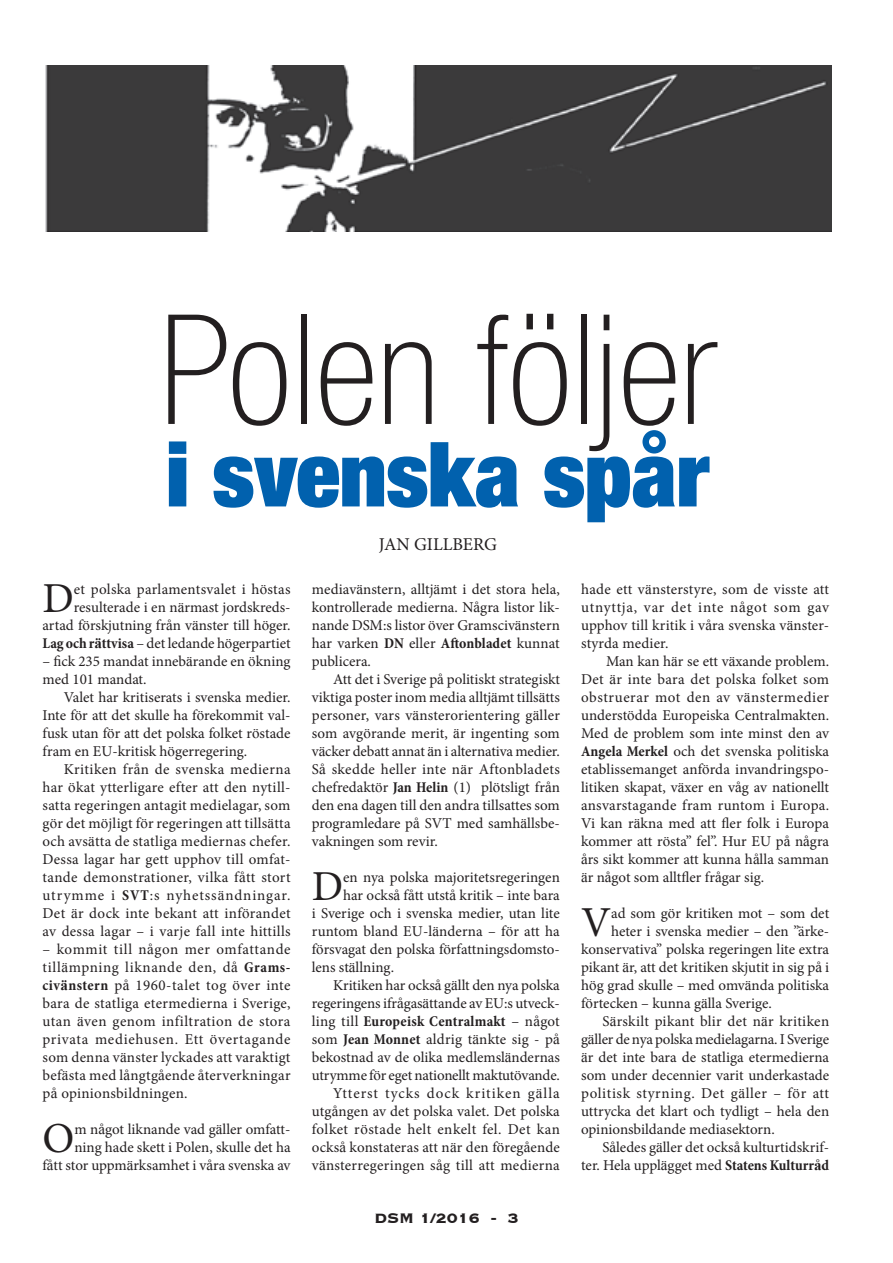
<style>
.page{position:relative;width:893px;height:1263px;background:#fff}
.page>*{position:absolute;margin:0;border:0;box-sizing:border-box;transform-origin:0 0}
.t1{font:100 condensed 153px "Helvetica Neue LT Std";color:#231f20}
.t2{font:900 condensed 90px "Helvetica Neue LT Std";color:#0161ae}
.t3{font:42.75px "Minion Pro";color:#231f20}
.t4{font:700 18px "Copperplate";color:#231f20}
.t5{font:18px "Minion Pro";color:#231f20}
.t6{font:15px/18px "Minion Pro";color:#231f20;text-align:justify}
.t7{font:15px "Minion Pro";letter-spacing:.02em;color:#231f20}
.t8{font:700 condensed 15px "Minion Pro";letter-spacing:.015em;color:#231f20}
.t9{font:15px "Minion Pro";letter-spacing:.03em;color:#231f20}
.t10{font:15px "Minion Pro";letter-spacing:.04em;color:#231f20}
.t11{font:15px "Minion Pro";letter-spacing:.065em;color:#231f20}
.s1{font-family:"Times New Roman"}
.s2{font-weight:700;font-stretch:condensed}
.s3{font-family:"Times New Roman";font-weight:700}
.s4{font-weight:400;font-stretch:normal}
.s5{font-family:"Times New Roman";font-weight:400;font-stretch:normal}
</style>
<div class="page">
<img style="left:45px;top:66px;width:786px;height:166px">
<h1 class="t1" style="left:159px;top:284px;width:559px">Polen följer</h1>
<h2 class="t2" style="left:166px;top:417px;width:545px">i svenska spår</h2>
<p class="t5" style="left:379px;top:532px;width:120px">JAN GILLBERG</p>
<p class="t6" style="left:43px;top:580px;width:250px;text-align:right">et polska parlamentsvalet i h<span class="s1">ö</span>stas resulterade i en n<span class="s1">ä</span>rmast jordskreds&shy;artad f<span class="s1">ö</span>rskjutning fr<span class="s1">å</span>n v<span class="s1">ä</span>nster till h<span class="s1">ö</span>ger.<br><span class="s2">Lag och r</span><span class="s3">ä</span><span class="s2">ttvisa</span> – det ledande h<span class="s1">ö</span>gerpartiet</p>
<p class="t6" style="left:43px;top:652px;width:250px">– fick 235 mandat inneb<span class="s1">ä</span>rande en <span class="s1">ö</span>kning med 101 mandat.</p>
<p class="t6" style="left:43px;top:688px;width:250px;text-indent:21px">Valet har kritiserats i svenska medier.<br>Inte f<span class="s1">ö</span>r att det skulle ha f<span class="s1">ö</span>rekommit val&shy;fusk utan f<span class="s1">ö</span>r att det polska folket r<span class="s1">ö</span>stade fram en EU-kritisk h<span class="s1">ö</span>gerregering.</p>
<p class="t6" style="left:43px;top:760px;width:250px;text-indent:21px">Kritiken fr<span class="s1">å</span>n de svenska medierna har <span class="s1">ö</span>kat ytterligare efter att den nytill&shy;satta regeringen antagit medielagar, som g<span class="s1">ö</span>r det m<span class="s1">ö</span>jligt f<span class="s1">ö</span>r regeringen att tills<span class="s1">ä</span>tta och avs<span class="s1">ä</span>tta de statliga mediernas chefer.<br>Dessa lagar har gett upphov till omfat&shy;tande demonstrationer, vilka f<span class="s1">å</span>tt stort utrymme i <span class="s2">SVT</span>:s nyhetss<span class="s1">ä</span>ndningar.<br>Det <span class="s1">ä</span>r dock inte bekant att inf<span class="s1">ö</span>randet av dessa lagar – i varje fall inte hittills</p>
<p class="t6" style="left:43px;top:940px;width:250px">– kommit till n<span class="s1">å</span>gon mer omfattande till<span class="s1">ä</span>mpning liknande den, d<span class="s1">å</span> <span class="s2">Grams&shy;civ</span><span class="s3">ä</span><span class="s2">nstern</span> p<span class="s1">å</span> 1960-talet tog <span class="s1">ö</span>ver inte bara de statliga etermedierna i Sverige, utan <span class="s1">ä</span>ven genom infiltration de stora privata mediehusen. Ett <span class="s1">ö</span>vertagande som denna v<span class="s1">ä</span>nster lyckades att varaktigt bef<span class="s1">ä</span>sta med l<span class="s1">å</span>ngtg<span class="s1">å</span>ende <span class="s1">å</span>terverkningar p<span class="s1">å</span> opinionsbildningen.</p>
<h3 class="t3" style="left:43px;top:1109px;width:33px">O</h3>
<h3 class="t3" style="left:43px;top:569px;width:33px">D</h3>
<p class="t6" style="left:43px;top:1120px;width:250px;text-align:right">m n<span class="s1">å</span>got liknande vad g<span class="s1">ä</span>ller omfatt-<br>ning hade skett i Polen, skulle det ha<br>f<span class="s1">å</span>tt stor uppm<span class="s1">ä</span>rksamhet i v<span class="s1">å</span>ra svenska av</p>
<p class="t6" style="left:312px;top:580px;width:250px">mediav<span class="s1">ä</span>nstern, alltj<span class="s1">ä</span>mt i det stora hela, kontrollerade medierna. N<span class="s1">å</span>gra listor lik&shy;nande DSM:s listor <span class="s1">ö</span>ver Gramsciv<span class="s1">ä</span>nstern har varken <span class="s2">DN</span> eller <span class="s2">Aftonbladet</span> kunnat publicera.</p>
<p class="t6" style="left:312px;top:670px;width:250px;text-indent:21px">Att det i Sverige p<span class="s1">å</span> politiskt strategiskt viktiga poster inom media alltj<span class="s1">ä</span>mt tills<span class="s1">ä</span>tts personer, vars v<span class="s1">ä</span>nsterorientering g<span class="s1">ä</span>ller som avg<span class="s1">ö</span>rande merit, <span class="s1">ä</span>r ingenting som v<span class="s1">ä</span>cker debatt annat <span class="s1">ä</span>n i alternativa medier.<br>S<span class="s1">å</span> skedde heller inte n<span class="s1">ä</span>r Aftonbladets chefredakt<span class="s1">ö</span>r <span class="s2">Jan Helin</span> (1) pl<span class="s1">ö</span>tsligt fr<span class="s1">å</span>n den ena dagen till den andra tillsattes som programledare p<span class="s1">å</span> SVT med samh<span class="s1">ä</span>llsbe&shy;vakningen som revir.</p>
<h3 class="t3" style="left:312px;top:857px;width:33px">D</h3>
<p class="t6" style="left:343px;top:868px;width:218px">en nya polska majoritetsregeringen</p>
<p class="t6" style="left:343px;top:886px;width:218px">har ocks<span class="s1">å</span> f<span class="s1">å</span>tt utst<span class="s1">å</span> kritik – inte bara</p>
<p class="t6" style="left:312px;top:904px;width:250px">i Sverige och i svenska medier, utan lite</p>
<p class="t6" style="left:312px;top:922px;width:250px">runtom bland EU-l<span class="s1">ä</span>nderna – f<span class="s1">ö</span>r att ha</p>
<p class="t6" style="left:312px;top:940px;width:250px">f<span class="s1">ö</span>rsvagat den polska f<span class="s1">ö</span>rfattningsdomsto-</p>
<p class="t6" style="left:312px;top:958px;width:84px">lens st<span class="s1">ä</span>llning.</p>
<p class="t6" style="left:333px;top:976px;width:228px">Kritiken har ocks<span class="s1">å</span> g<span class="s1">ä</span>llt den nya polska</p>
<p class="t6" style="left:312px;top:994px;width:250px">regeringens ifr<span class="s1">å</span>gas<span class="s1">ä</span>ttande av EU:s utveck-</p>
<p class="t8" style="left:312px;top:1010px;width:250px"><span class="s4">ling till</span> Europeisk Centralmakt <span class="s4">– n</span><span class="s5">å</span><span class="s4">got</span></p>
<p class="t6" style="left:312px;top:1030px;width:250px">som <span class="s2">Jean Monnet</span> aldrig t<span class="s1">ä</span>nkte sig - p<span class="s1">å</span></p>
<p class="t6" style="left:312px;top:1048px;width:250px">bekostnad av de olika medlemsl<span class="s1">ä</span>ndernas</p>
<p class="t6" style="left:312px;top:1066px;width:250px">utrymme f<span class="s1">ö</span>r eget nationellt maktut<span class="s1">ö</span>vande.</p>
<p class="t11" style="left:333px;top:1083px;width:228px">Ytterst tycks dock kritiken g<span class="s1">ä</span>lla</p>
<p class="t6" style="left:312px;top:1102px;width:250px">utg<span class="s1">å</span>ngen av det polska valet. Det polska</p>
<p class="t9" style="left:312px;top:1119px;width:250px">folket r<span class="s1">ö</span>stade helt enkelt fel. Det kan</p>
<p class="t6" style="left:312px;top:1138px;width:250px">ocks<span class="s1">å</span> konstateras att n<span class="s1">ä</span>r den f<span class="s1">ö</span>reg<span class="s1">å</span>ende</p>
<p class="t7" style="left:312px;top:1155px;width:250px">v<span class="s1">ä</span>nsterregeringen s<span class="s1">å</span>g till att medierna</p>
<p class="t4" style="left:374px;top:1206px;width:146px">DSM 1/2016 - 3</p>
<p class="t6" style="left:581px;top:580px;width:250px">hade ett v<span class="s1">ä</span>nsterstyre, som de visste att utnyttja, var det inte n<span class="s1">å</span>got som gav upphov till kritik i v<span class="s1">å</span>ra svenska v<span class="s1">ä</span>nster&shy;styrda medier.</p>
<p class="t6" style="left:581px;top:652px;width:250px;text-indent:25px">Man kan h<span class="s1">ä</span>r se ett v<span class="s1">ä</span>xande problem.<br>Det <span class="s1">ä</span>r inte bara det polska folket som obstruerar mot den av v<span class="s1">ä</span>nstermedier underst<span class="s1">ö</span>dda Europeiska Centralmakten.<br>Med de problem som inte minst den av <span class="s2">Angela Merkel</span> och det svenska politiska etablissemanget anf<span class="s1">ö</span>rda invandringspo&shy;litiken skapat, v<span class="s1">ä</span>xer en v<span class="s1">å</span>g av nationellt ansvarstagande fram runtom i Europa.<br>Vi kan r<span class="s1">ä</span>kna med att fler folk i Europa kommer att r<span class="s1">ö</span>sta” fel”. Hur EU p<span class="s1">å</span> n<span class="s1">å</span>gra <span class="s1">å</span>rs sikt kommer att kunna h<span class="s1">å</span>lla samman <span class="s1">ä</span>r n<span class="s1">å</span>got som alltfler fr<span class="s1">å</span>gar sig.</p>
<h3 class="t3" style="left:581px;top:893px;width:32px">V</h3>
<p class="t6" style="left:611px;top:904px;width:220px">ad som g<span class="s1">ö</span>r kritiken mot – som det</p>
<p class="t6" style="left:611px;top:922px;width:220px">heter i svenska medier – den ”ärke-</p>
<p class="t6" style="left:581px;top:940px;width:250px">konservativa” polska regeringen lite extra</p>
<p class="t6" style="left:581px;top:958px;width:250px">pikant <span class="s1">ä</span>r, att det kritiken skjutit in sig p<span class="s1">å</span> i</p>
<p class="t6" style="left:581px;top:976px;width:250px">h<span class="s1">ö</span>g grad skulle – med omv<span class="s1">ä</span>nda politiska</p>
<p class="t6" style="left:581px;top:994px;width:192px">f<span class="s1">ö</span>rtecken – kunna g<span class="s1">ä</span>lla Sverige.</p>
<p class="t7" style="left:602px;top:1011px;width:228px">S<span class="s1">ä</span>rskilt pikant blir det n<span class="s1">ä</span>r kritiken</p>
<p class="t6" style="left:581px;top:1030px;width:249px">g<span class="s1">ä</span>ller de nya polska medielagarna. I Sverige</p>
<p class="t6" style="left:581px;top:1048px;width:249px"><span class="s1">ä</span>r det inte bara de statliga etermedierna</p>
<p class="t6" style="left:581px;top:1066px;width:250px">som under decennier varit underkastade</p>
<p class="t10" style="left:581px;top:1083px;width:250px">politisk styrning. Det g<span class="s1">ä</span>ller – f<span class="s1">ö</span>r att</p>
<p class="t6" style="left:581px;top:1102px;width:250px">uttrycka det klart och tydligt – hela den</p>
<p class="t6" style="left:581px;top:1120px;width:195px">opinionsbildande mediasektorn.</p>
<p class="t6" style="left:602px;top:1138px;width:228px">S<span class="s1">å</span>ledes g<span class="s1">ä</span>ller det ocks<span class="s1">å</span> kulturtidskrif-</p>
<p class="t6" style="left:581px;top:1156px;width:250px">ter. Hela uppl<span class="s1">ä</span>gget med <span class="s2">Statens Kulturr</span><span class="s3">å</span><span class="s2">d</span></p>
</div>
